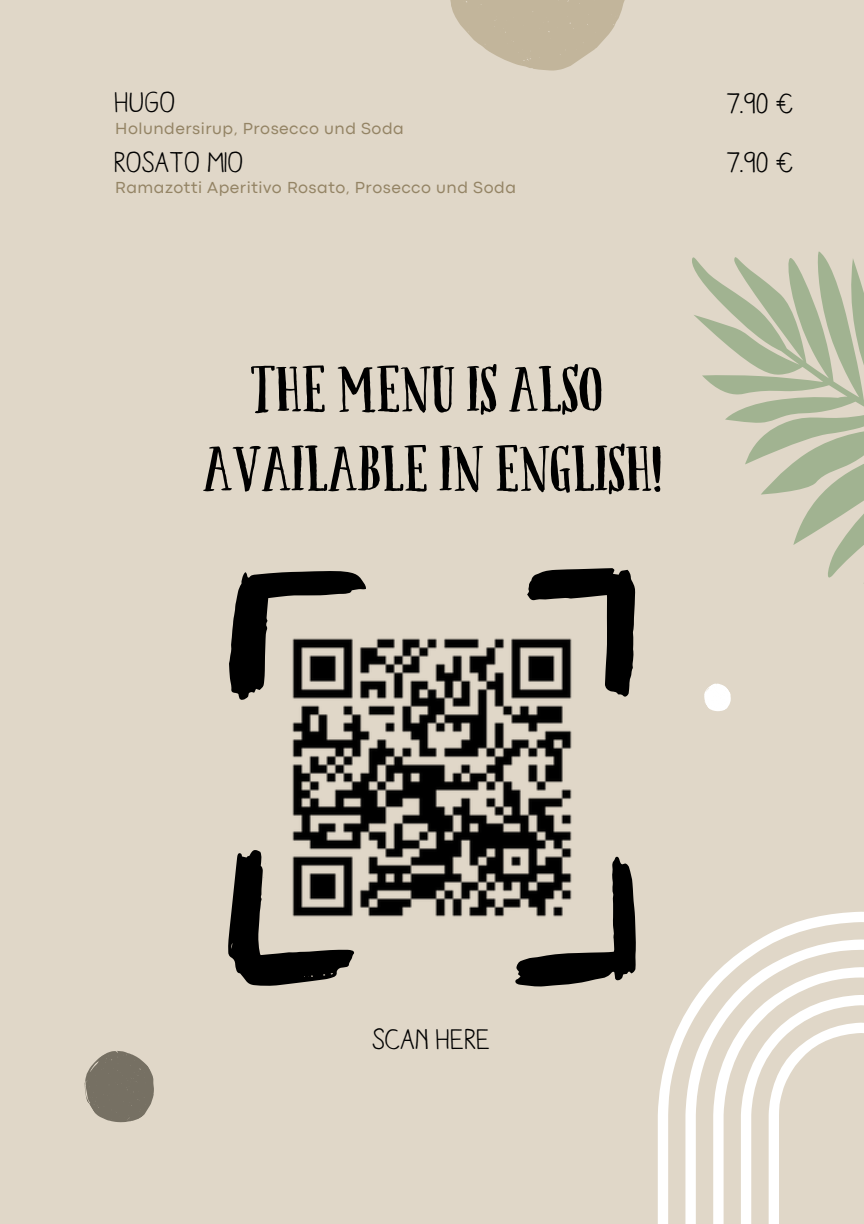
<style>
.page{position:relative;width:864px;height:1224px;background:#e0d7c8}
.page>*{position:absolute;margin:0;border:0;box-sizing:border-box;transform-origin:0 0}
.t1{font:76.6px/79.6px "Ahorn";color:#000;text-align:center}
.t2{font:29px "Aracne Reg";color:#000}
.t3{font:16.6px "Codec Pro";letter-spacing:.03em;color:#948465}
</style>
<div class="page">
<svg style="left:229px;top:571px;width:137px;height:129px"></svg>
<svg style="left:527px;top:569px;width:57px;height:32px;background:#252421"></svg>
<svg style="left:515px;top:856px;width:121px;height:131px"></svg>
<svg style="left:228px;top:850px;width:126px;height:136px"></svg>
<svg style="left:584px;top:251px;width:280px;height:446px"></svg>
<svg style="left:658px;top:912px;width:206px;height:312px"></svg>
<svg style="left:713px;top:967px;width:151px;height:257px"></svg>
<svg style="left:450px;top:0;width:175px;height:71px"></svg>
<svg style="left:84px;top:1051px;width:70px;height:72px"></svg>
<svg style="left:698px;top:679px;width:39px;height:32px"></svg>
<img style="left:283px;top:628px;width:298px;height:299px">
<h2 class="t2" style="left:115px;top:87px;width:63px">HUGO</h2>
<p class="t2" style="left:727px;top:87px;width:68px">7.90 €</p>
<h2 class="t3" style="left:115px;top:123px;width:290px">Holundersirup, Prosecco und Soda</h2>
<p class="t2" style="left:115px;top:147px;width:130px">ROSATO MIO</p>
<h2 class="t2" style="left:727px;top:147px;width:68px">7.90 €</h2>
<p class="t3" style="left:115px;top:181px;width:402px">Ramazotti Aperitivo Rosato, Prosecco und Soda</p>
<p class="t1" style="left:203px;top:352px;width:460px">THE MENUISALSO<br>AVAILABLEIN ENGLISH!</p>
<h2 class="t2" style="left:373px;top:1024px;width:120px">SCAN HERE</h2>
</div>
